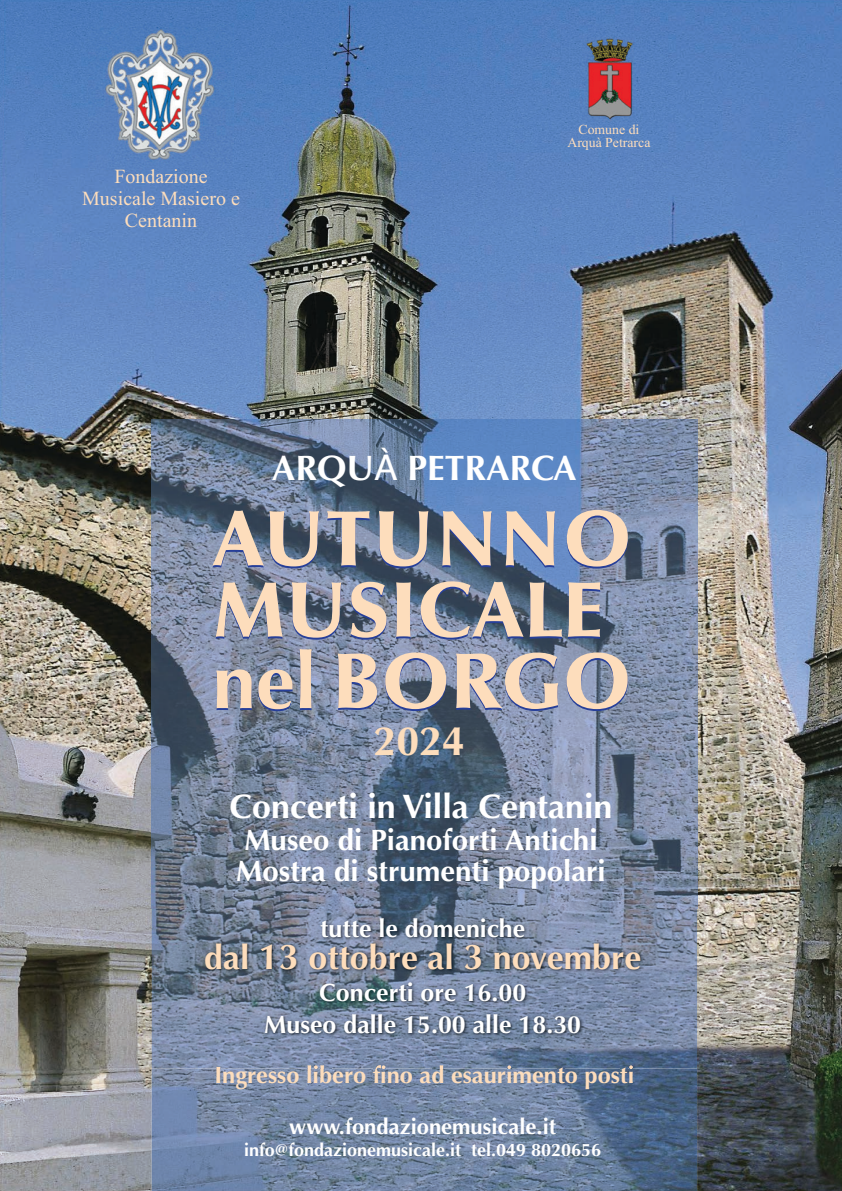
<style>
.page{position:relative;width:842px;height:1191px;background:#fff}
.page>*{position:absolute;margin:0;border:0;box-sizing:border-box;transform-origin:0 0}
.t1{font:900 78.5px/71.2px "Optima";color:#fdddbc}
.t2{font:700 41.1px "Optima";color:#fdddbc}
.t3{font:700 35.3px "Optima";color:#fff}
.t4{font:700 34px "Optima";color:#fdddbc}
.t5{font:700 34px "Optima";color:#fff}
.t6{font:700 29.4px/31.4px "Optima";color:#fff}
.t7{font:700 25px/32px "Optima";color:#fff;text-align:center}
.t8{font:700 23.6px "Optima";color:#fdddbc}
.t9{font:700 22px "Optima";color:#fff}
.t10{font:20px/22.1px "Times New Roman";color:#fdddbc;text-align:center}
.t11{font:700 18px "Optima";color:#fff}
.t12{font:13.8px/13.8px "Times New Roman";color:#fdddbc;text-align:center}
.s1{font-family:"Helvetica";font-weight:400}
.s2{font-weight:700}
.s3{font-size:36px}
</style>
<div class="page">
<img style="left:0;top:140px;width:174px;height:1051px">
<img style="left:668px;top:0;width:174px;height:1191px">
<img style="left:174px;top:140px;width:494px;height:280px">
<img style="left:0;top:0;width:103px;height:140px">
<img style="left:211px;top:0;width:385px;height:140px">
<div style="left:596px;top:105px;width:72px;height:35px;background:#5782c0"></div>
<div style="left:633px;top:0;width:35px;height:105px;background:#537fbe"></div>
<img style="left:596px;top:0;width:37px;height:38px">
<div style="left:103px;top:0;width:108px;height:24px;background:#4b7abb"></div>
<img style="left:152px;top:1068px;width:545px;height:123px">
<img style="left:152px;top:420px;width:545px;height:489px">
<img style="left:216px;top:1068px;width:4px;height:15px">
<img style="left:308px;top:1068px;width:3px;height:15px">
<img style="left:314px;top:1068px;width:4px;height:15px">
<img style="left:320px;top:1068px;width:11px;height:15px">
<img style="left:373px;top:1068px;width:12px;height:15px">
<img style="left:432px;top:1068px;width:11px;height:15px">
<img style="left:507px;top:1068px;width:4px;height:15px">
<img style="left:558px;top:1068px;width:7px;height:15px">
<img style="left:620px;top:1068px;width:7px;height:15px">
<img style="left:629px;top:1068px;width:4px;height:15px">
<img style="left:89px;top:24px;width:144px;height:146px">
<img style="left:583px;top:38px;width:52px;height:83px">
<img style="left:150px;top:909px;width:548px;height:159px">
<svg style="left:308px;top:1065px;width:23px;height:3px"></svg>
<svg style="left:373px;top:1065px;width:12px;height:3px"></svg>
<svg style="left:432px;top:1065px;width:11px;height:3px"></svg>
<svg style="left:507px;top:1065px;width:4px;height:3px"></svg>
<svg style="left:620px;top:1065px;width:13px;height:3px"></svg>
<p class="t10" style="left:82px;top:165px;width:159px">Fondazione<br>Musicale Masiero e<br>Centanin</p>
<p class="t12" style="left:567px;top:122px;width:85px">Comune di<br>Arquà Petrarca</p>
<h3 class="t3" style="left:272px;top:447px;width:306px">ARQU<span class="s1">À</span> PETRARCA</h3>
<h1 class="t1" style="left:212px;top:511px;width:421px">AUTUNNO<br>MUSICALE <span class="s2">nel</span> BORGO</h1>
<h2 class="t2" style="left:373px;top:717px;width:93px">2024</h2>
<h3 class="t5" style="left:229px;top:787px;width:385px">Concerti in Villa Centanin</h3>
<p class="t6" style="left:236px;top:824px;width:371px">Museo di Pianoforti Antichi<br>Mostra di strumenti popolari</p>
<p class="t7" style="left:320px;top:912px;width:207px">tutte le domeniche</p>
<h3 class="t4" style="left:204px;top:937px;width:439px">dal <span class="s3">13</span> ottobre al <span class="s3">3</span> novembre</h3>
<p class="t7" style="left:264px;top:976px;width:318px">Concerti ore 16.00<br>Museo dalle 15.00 alle 18.30</p>
<p class="t8" style="left:214px;top:1061px;width:415px">Ingresso ibero fino ad esaurimento post</p>
<p class="t9" style="left:289px;top:1113px;width:268px">www.fondazionemusicale.it</p>
<p class="t11" style="left:244px;top:1139px;width:359px">info@fondazionemusicale.it tel.049 8020656</p>
</div>
